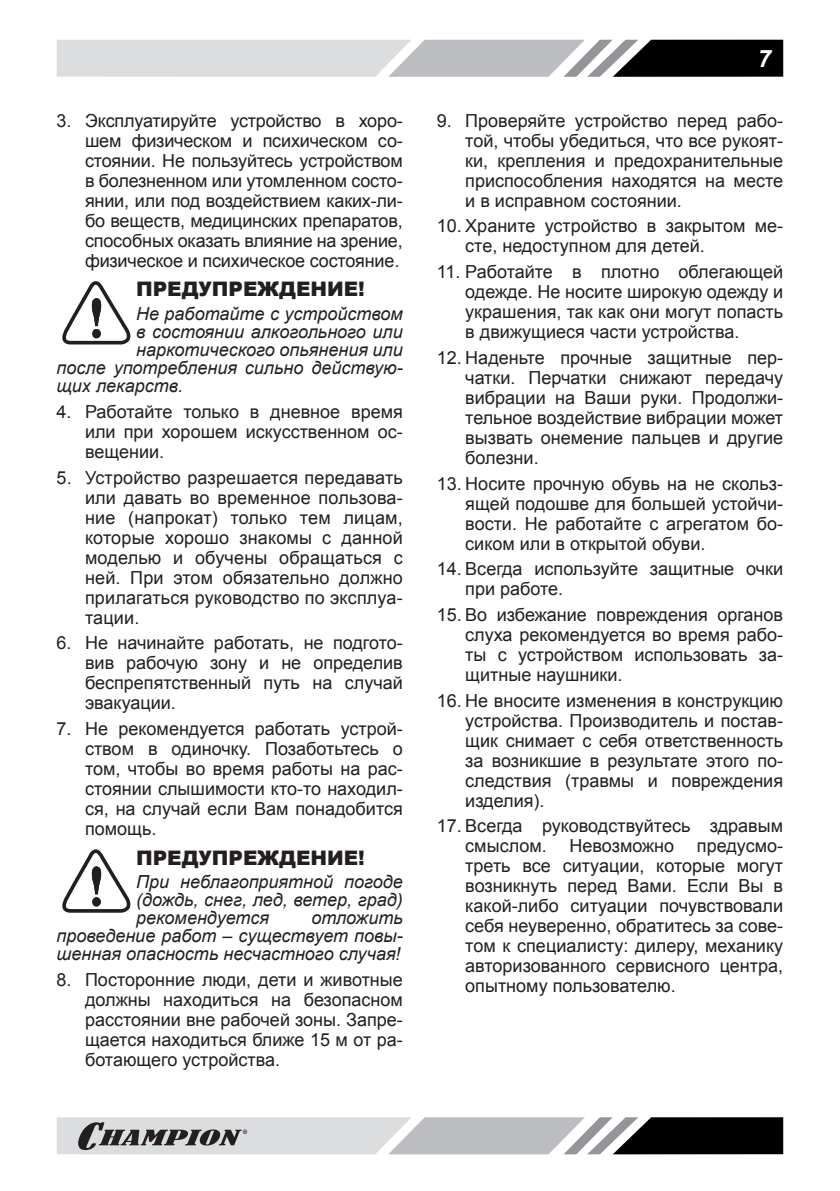
<style>
.page{position:relative;width:840px;height:1191px;background:#fff}
.page>*{position:absolute;margin:0;border:0;box-sizing:border-box;transform-origin:0 0}
.t1{font:italic 700 24px "Arial";color:#fff}
.t2{font:900 20px "Arial";color:#231f20}
.t3{font:18px/20px "Arial";color:#231f20;text-align:justify}
.t4{font:italic 18px/18px "Arial";color:#231f20;text-align:justify}
</style>
<div class="page">
<svg style="left:57px;top:40px;width:725px;height:37px;background:#a7a8aa"></svg>
<svg style="left:57px;top:1117px;width:725px;height:37px;background:#9c9d9e"></svg>
<svg style="left:62px;top:281px;width:69px;height:63px"></svg>
<svg style="left:62px;top:849px;width:69px;height:63px"></svg>
<p class="t3" style="left:85px;top:111px;width:319px;text-indent:-28px">3. Эксплуатируйте устройство в хоро&shy;шем физическом и психическом со&shy;стоянии. Не пользуйтесь устройством в болезненном или утомленном состо&shy;янии, или под воздействием каких-ли&shy;бо веществ, медицинских препаратов, способных оказать влияние на зрение, физическое и психическое состояние.</p>
<p class="t2" style="left:136px;top:275px;width:230px">ПРЕДУПРЕЖДЕНИЕ!</p>
<p class="t4" style="left:136px;top:305px;width:268px">Не работайте с устройством</p>
<p class="t4" style="left:136px;top:323px;width:268px">в состоянии алкогольного или</p>
<p class="t4" style="left:136px;top:341px;width:268px">наркотического опьянения или</p>
<p class="t4" style="left:57px;top:359px;width:347px">после употребления сильно действую-</p>
<p class="t4" style="left:57px;top:377px;width:128px">щих лекарств.</p>
<p class="t3" style="left:85px;top:402px;width:319px;text-indent:-28px">4. Работайте только в дневное время или при хорошем искусственном ос&shy;вещении.</p>
<p class="t3" style="left:85px;top:467px;width:319px;text-indent:-28px">5. Устройство разрешается передавать или давать во временное пользова&shy;ние (напрокат) только тем лицам, которые хорошо знакомы с данной моделью и обучены обращаться с ней. При этом обязательно должно прилагаться руководство по эксплуа&shy;тации.</p>
<p class="t3" style="left:85px;top:633px;width:319px;text-indent:-28px">6. Не начинайте работать, не подгото&shy;вив рабочую зону и не определив беспрепятственный путь на случай эвакуации.</p>
<p class="t3" style="left:85px;top:719px;width:319px;text-indent:-28px">7. Не рекомендуется работать устрой&shy;ством в одиночку. Позаботьтесь о том, чтобы во время работы на рас&shy;стоянии слышимости кто-то находил&shy;ся, на случай если Вам понадобится помощь.</p>
<p class="t2" style="left:136px;top:843px;width:230px">ПРЕДУПРЕЖДЕНИЕ!</p>
<p class="t4" style="left:136px;top:873px;width:268px">При неблагоприятной погоде (дождь, снег, лед, ветер, град) рекомендуется</p>
<p class="t4" style="left:57px;top:909px;width:347px;text-indent:255px">отложить проведение работ – существует повы&shy;шенная опасность несчастного случая!</p>
<p class="t3" style="left:85px;top:970px;width:319px;text-indent:-28px">8. Посторонние люди, дети и животные должны находиться на безопасном расстоянии вне рабочей зоны. Запре&shy;щается находиться ближе 15 м от ра&shy;ботающего устройства.</p>
<h1 class="t1" style="left:757px;top:42px;width:15px">7</h1>
<p class="t3" style="left:465px;top:111px;width:319px;text-indent:-28px">9. Проверяйте устройство перед рабо&shy;той, чтобы убедиться, что все рукоят&shy;ки, крепления и предохранительные приспособления находятся на месте и в исправном состоянии.</p>
<p class="t3" style="left:465px;top:216px;width:319px;text-indent:-28px">10. Храните устройство в закрытом ме&shy;сте, недоступном для детей.</p>
<p class="t3" style="left:465px;top:262px;width:319px;text-indent:-28px">11. Работайте в плотно облегающей одежде. Не носите широкую одежду и украшения, так как они могут попасть в движущиеся части устройства.</p>
<p class="t3" style="left:465px;top:348px;width:319px;text-indent:-28px">12. Наденьте прочные защитные пер&shy;чатки. Перчатки снижают передачу вибрации на Ваши руки. Продолжи&shy;тельное воздействие вибрации может вызвать онемение пальцев и другие болезни.</p>
<p class="t3" style="left:465px;top:473px;width:319px;text-indent:-28px">13. Носите прочную обувь на не скольз&shy;ящей подошве для большей устойчи&shy;вости. Не работайте с агрегатом бо&shy;сиком или в открытой обуви.</p>
<p class="t3" style="left:465px;top:559px;width:319px;text-indent:-28px">14. Всегда используйте защитные очки при работе.</p>
<p class="t3" style="left:465px;top:605px;width:319px;text-indent:-28px">15. Во избежание повреждения органов слуха рекомендуется во время рабо&shy;ты с устройством использовать за&shy;щитные наушники.</p>
<p class="t3" style="left:465px;top:690px;width:319px;text-indent:-28px">16. Не вносите изменения в конструкцию устройства. Производитель и постав&shy;щик снимает с себя ответственность за возникшие в результате этого по&shy;следствия (травмы и повреждения изделия).</p>
<p class="t3" style="left:465px;top:816px;width:319px;text-indent:-28px">17. Всегда руководствуйтесь здравым смыслом.</p>
<p class="t3" style="left:569px;top:836px;width:106px">Невозможно</p>
<p class="t3" style="left:465px;top:836px;width:319px;text-indent:231px">предусмо&shy;треть все ситуации, которые могут возникнуть перед Вами. Если Вы в какой-либо ситуации почувствовали себя неуверенно, обратитесь за сове&shy;том к специалисту: дилеру, механику авторизованного сервисного центра, опытному пользователю.</p>
</div>
